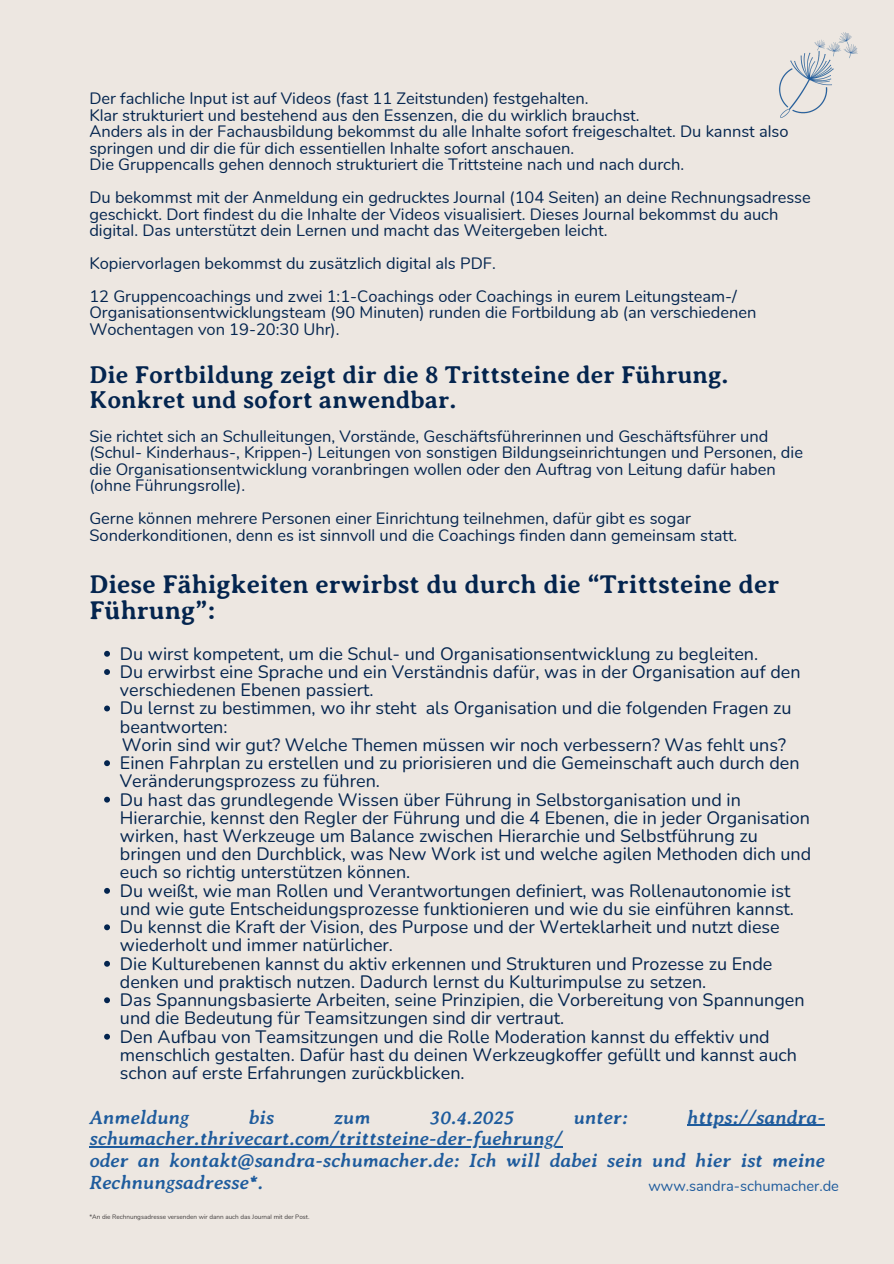
<style>
.page{position:relative;width:894px;height:1264px;background:#fff}
.page>*{position:absolute;margin:0;border:0;box-sizing:border-box;transform-origin:0 0}
.t1{font:700 26.1px/26.4px "Averia Serif Libre";color:#04254f}
.t2{font:700 24.6px/24.8px "Averia Serif Libre";color:#04254f}
.t3{font:italic 700 19.8px/21.6px "Averia Serif Libre";color:#1f5c9d}
.t4{font:18px/18.3px "Nunito";color:#04254f}
.t5{font:16.5px/16.5px "Nunito";color:#04254f}
.t6{font:14.7px "Nunito";color:#1f5c9d}
.t7{font:6.3px "Nunito";color:#413d3e}
</style>
<div class="page">
<div style="left:0;top:0;width:893px;height:1263px;background:#ede7e1"></div>
<img style="left:779px;top:32px;width:79px;height:86px">
<svg style="left:104px;top:651px;width:6px;height:5px"></svg>
<svg style="left:104px;top:669px;width:6px;height:6px"></svg>
<svg style="left:104px;top:705px;width:6px;height:6px"></svg>
<svg style="left:104px;top:760px;width:6px;height:6px"></svg>
<svg style="left:104px;top:796px;width:6px;height:6px"></svg>
<svg style="left:104px;top:887px;width:6px;height:6px"></svg>
<svg style="left:104px;top:924px;width:6px;height:6px"></svg>
<svg style="left:104px;top:960px;width:6px;height:6px"></svg>
<svg style="left:104px;top:997px;width:6px;height:6px"></svg>
<svg style="left:104px;top:1033px;width:6px;height:6px"></svg>
<hr style="left:687px;top:1124px;width:137px;height:2px;background:#1f5c9d">
<hr style="left:89px;top:1146px;width:473px;height:1px;background:#1f5c9d">
<p class="t5" style="left:89px;top:89px;width:700px">Der fachliche Input ist auf Videos (fast 11 Zeitstunden) festgehalten.<br>Klar strukturiert und bestehend aus den Essenzen, die du wirklich brauchst.<br>Anders als in der Fachausbildung bekommst du alle Inhalte sofort freigeschaltet. Du kannst also springen und dir die für dich essentiellen Inhalte sofort anschauen.<br>Die Gruppencalls gehen dennoch strukturiert die Trittsteine nach und nach durch.</p>
<p class="t5" style="left:89px;top:188px;width:722px">Du bekommst mit der Anmeldung ein gedrucktes Journal (104 Seiten) an deine Rechnungsadresse geschickt. Dort findest du die Inhalte der Videos visualisiert. Dieses Journal bekommst du auch digital. Das unterstützt dein Lernen und macht das Weitergeben leicht.</p>
<p class="t5" style="left:89px;top:246px;width:648px;line-height:33px">Kopiervorlagen bekommst du zusätzlich digital als PDF.<br>12 Gruppencoachings und zwei 1:1-Coachings oder Coachings in eurem Leitungsteam-/</p>
<p class="t5" style="left:89px;top:303px;width:668px">Organisationsentwicklungsteam (90 Minuten) runden die Fortbildung ab (an verschiedenen<br>Wochentagen von 19-20:30 Uhr).</p>
<h2 class="t2" style="left:89px;top:362px;width:640px">Die Fortbildung zeigt dir die 8 Trittsteine der Führung.<br>Konkret und sofort anwendbar.</h2>
<p class="t5" style="left:89px;top:427px;width:715px">Sie richtet sich an Schulleitungen, Vorstände, Geschäftsführerinnen und Geschäftsführer und (Schul- Kinderhaus-, Krippen-) Leitungen von sonstigen Bildungseinrichtungen und Personen, die die Organisationsentwicklung voranbringen wollen oder den Auftrag von Leitung dafür haben (ohne Führungsrolle).</p>
<p class="t5" style="left:89px;top:509px;width:649px">Gerne können mehrere Personen einer Einrichtung teilnehmen, dafür gibt es sogar<br>Sonderkonditionen, denn es ist sinnvoll und die Coachings finden dann gemeinsam statt.</p>
<h1 class="t1" style="left:89px;top:570px;width:691px">Diese Fähigkeiten erwirbst du durch die “Trittsteine der<br>Führung”:</h1>
<p class="t4" style="left:120px;top:643px;width:692px">Du wirst kompetent, um die Schul- und Organisationsentwicklung zu begleiten.<br>Du erwirbst eine Sprache und ein Verständnis dafür, was in der Organisation auf den verschiedenen Ebenen passiert.<br>Du lernst zu bestimmen, wo ihr steht als Organisation und die folgenden Fragen zu beantworten:<br>Worin sind wir gut? Welche Themen müssen wir noch verbessern? Was fehlt uns?<br>Einen Fahrplan zu erstellen und zu priorisieren und die Gemeinschaft auch durch den Veränderungsprozess zu führen.<br>Du hast das grundlegende Wissen über Führung in Selbstorganisation und in Hierarchie, kennst den Regler der Führung und die 4 Ebenen, die in jeder Organisation wirken, hast Werkzeuge um Balance zwischen Hierarchie und Selbstführung zu bringen und den Durchblick, was New Work ist und welche agilen Methoden dich und euch so richtig unterstützen können.<br>Du weißt, wie man Rollen und Verantwortungen definiert, was Rollenautonomie ist und wie gute Entscheidungsprozesse funktionieren und wie du sie einführen kannst.<br>Du kennst die Kraft der Vision, des Purpose und der Werteklarheit und nutzt diese wiederholt und immer natürlicher.<br>Die Kulturebenen kannst du aktiv erkennen und Strukturen und Prozesse zu Ende denken und praktisch nutzen. Dadurch lernst du Kulturimpulse zu setzen.<br>Das Spannungsbasierte Arbeiten, seine Prinzipien, die Vorbereitung von Spannungen und die Bedeutung für Teamsitzungen sind dir vertraut.<br>Den Aufbau von Teamsitzungen und die Rolle Moderation kannst du effektiv und menschlich gestalten. Dafür hast du deinen Werkzeugkoffer gefüllt und kannst auch schon auf erste Erfahrungen zurückblicken.</p>
<p class="t3" style="left:89px;top:1106px;width:101px">Anmeldung</p>
<p class="t3" style="left:248px;top:1106px;width:27px">bis</p>
<p class="t3" style="left:333px;top:1106px;width:38px">zum</p>
<p class="t3" style="left:430px;top:1106px;width:85px">30.4.2025</p>
<p class="t3" style="left:573px;top:1106px;width:56px">unter:</p>
<p class="t3" style="left:687px;top:1106px;width:139px">https://sandra-</p>
<p class="t3" style="left:89px;top:1127px;width:736px">schumacher.thrivecart.com/trittsteine-der-fuehrung/<br>oder an kontakt@sandra-schumacher.de: Ich will dabei sein und hier ist meine<br>Rechnungsadresse*.</p>
<p class="t7" style="left:89px;top:1212px;width:221px">*An die Rechnungsadresse versenden wir dann auch das Journal mit der Post.</p>
<p class="t6" style="left:648px;top:1174px;width:192px">www.sandra-schumacher.de</p>
</div>
